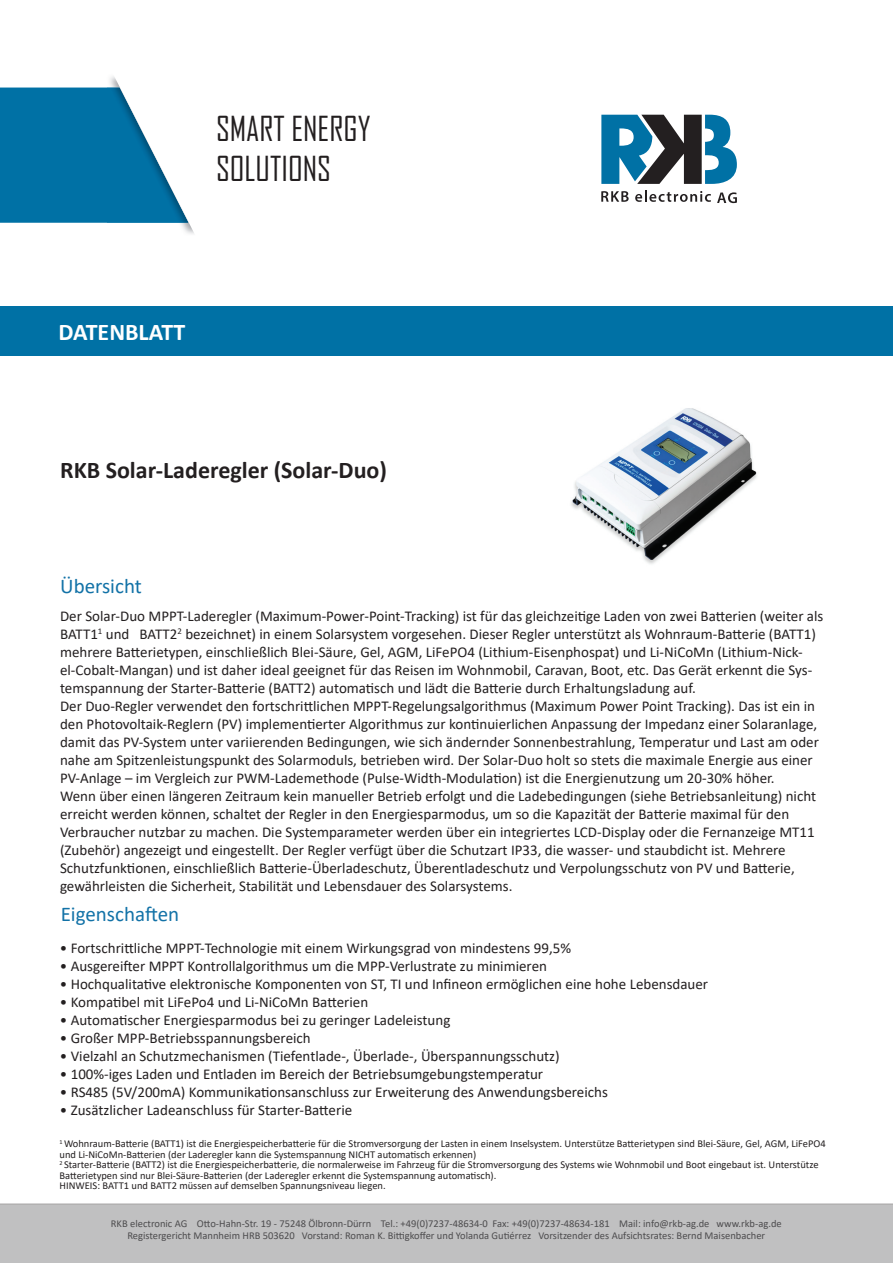
<style>
.page{position:relative;width:893px;height:1263px;background:#fff}
.page>*{position:absolute;margin:0;border:0;box-sizing:border-box;transform-origin:0 0}
.t1{font:33px/39.6px "Agency FB";color:#231f20}
.t2{font:700 24px "Calibri";color:#231f20}
.t3{font:700 24px "Calibri";color:#fff}
.t4{font:21px "Calibri";color:#1272a7}
.t5{font:15px/18px "Calibri";color:#231f20}
.t6{font:10.5px/10.5px "Calibri";color:#231f20}
.t7{font:10.5px/12.6px "Calibri";color:#4d4c4e;text-align:center}
</style>
<div class="page">
<div style="left:0;top:88px;width:100px;height:135px;background:#0071a5"></div>
<svg style="left:100px;top:76px;width:94px;height:158px"></svg>
<svg style="left:601px;top:191px;width:28px;height:11px"></svg>
<svg style="left:635px;top:191px;width:76px;height:11px"></svg>
<svg style="left:717px;top:192px;width:19px;height:11px"></svg>
<svg style="left:601px;top:115px;width:135px;height:69px"></svg>
<div style="left:0;top:307px;width:893px;height:49px;background:#0071a5"></div>
<img style="left:571px;top:408px;width:186px;height:156px">
<div style="left:0;top:1203px;width:893px;height:60px;background:#c0c0c1"></div>
<h1 class="t1" style="left:216px;top:108px;width:156px">SMART ENERGY<br>SOLUTIONS</h1>
<h2 class="t3" style="left:59px;top:315px;width:128px">DATENBLATT</h2>
<h2 class="t2" style="left:60px;top:453px;width:328px">RKB Solar-Laderegler (Solar-Duo)</h2>
<h3 class="t4" style="left:60px;top:572px;width:83px">Übersicht</h3>
<p class="t5" style="left:60px;top:607px;width:765px">Der Solar-Duo MPPT-Laderegler (Maximum-Power-Point-Tracking) ist für das gleichzeitige Laden von zwei Batterien (weiter als BATT1<sup>1</sup> und BATT2<sup>2</sup> bezeichnet) in einem Solarsystem vorgesehen. Dieser Regler unterstützt als Wohnraum-Batterie (BATT1) mehrere Batterietypen, einschließlich Blei-Säure, Gel, AGM, LiFePO4 (Lithium-Eisenphospat) und Li-NiCoMn (Lithium-Nick&shy;el-Cobalt-Mangan) und ist daher ideal geeignet für das Reisen im Wohnmobil, Caravan, Boot, etc. Das Gerät erkennt die Sys&shy;temspannung der Starter-Batterie (BATT2) automatisch und lädt die Batterie durch Erhaltungsladung auf.<br>Der Duo-Regler verwendet den fortschrittlichen MPPT-Regelungsalgorithmus (Maximum Power Point Tracking). Das ist ein in den Photovoltaik-Reglern (PV) implementierter Algorithmus zur kontinuierlichen Anpassung der Impedanz einer Solaranlage, damit das PV-System unter variierenden Bedingungen, wie sich ändernder Sonnenbestrahlung, Temperatur und Last am oder nahe am Spitzenleistungspunkt des Solarmoduls, betrieben wird. Der Solar-Duo holt so stets die maximale Energie aus einer PV-Anlage – im Vergleich zur PWM-Lademethode (Pulse-Width-Modulation) ist die Energienutzung um 20-30% höher.<br>Wenn über einen längeren Zeitraum kein manueller Betrieb erfolgt und die Ladebedingungen (siehe Betriebsanleitung) nicht erreicht werden können, schaltet der Regler in den Energiesparmodus, um so die Kapazität der Batterie maximal für den Verbraucher nutzbar zu machen. Die Systemparameter werden über ein integriertes LCD-Display oder die Fernanzeige MT11 (Zubehör) angezeigt und eingestellt. Der Regler verfügt über die Schutzart IP33, die wasser- und staubdicht ist. Mehrere Schutzfunktionen, einschließlich Batterie-Überladeschutz, Überentladeschutz und Verpolungsschutz von PV und Batterie, gewährleisten die Sicherheit, Stabilität und Lebensdauer des Solarsystems.</p>
<h3 class="t4" style="left:61px;top:900px;width:120px">Eigenschaften</h3>
<p class="t5" style="left:60px;top:939px;width:513px">• Fortschrittliche MPPT-Technologie mit einem Wirkungsgrad von mindestens 99,5%</p>
<p class="t5" style="left:60px;top:957px;width:489px">• Ausgereifter MPPT Kontrollalgorithmus um die MPP-Verlustrate zu minimieren</p>
<p class="t5" style="left:60px;top:975px;width:650px">• Hochqualitative elektronische Komponenten von ST, TI und Infineon ermöglichen eine hohe Lebensdauer</p>
<p class="t5" style="left:60px;top:993px;width:310px">• Kompatibel mit LiFePo4 und Li-NiCoMn Batterien</p>
<p class="t5" style="left:60px;top:1011px;width:392px">• Automatischer Energiesparmodus bei zu geringer Ladeleistung</p>
<p class="t5" style="left:60px;top:1029px;width:252px">• Großer MPP-Betriebsspannungsbereich</p>
<p class="t5" style="left:60px;top:1047px;width:501px">• Vielzahl an Schutzmechanismen (Tiefentlade-, Überlade-, Überspannungsschutz)</p>
<p class="t5" style="left:60px;top:1065px;width:485px">• 100%-iges Laden und Entladen im Bereich der Betriebsumgebungstemperatur</p>
<p class="t5" style="left:60px;top:1083px;width:549px">• RS485 (5V/200mA) Kommunikationsanschluss zur Erweiterung des Anwendungsbereichs</p>
<p class="t5" style="left:60px;top:1101px;width:294px">• Zusätzlicher Ladeanschluss für Starter-Batterie</p>
<p class="t6" style="left:60px;top:1138px;width:768px"><sup>1</sup> Wohnraum-Batterie (BATT1) ist die Energiespeicherbatterie für die Stromversorgung der Lasten in einem Inselsystem. Unterstütze Batterietypen sind Blei-Säure, Gel, AGM, LiFePO4 und Li-NiCoMn-Batterien (der Laderegler kann die Systemspannung NICHT automatisch erkennen)<br><sup>2</sup> Starter-Batterie (BATT2) ist die Energiespeicherbatterie, die normalerweise im Fahrzeug für die Stromversorgung des Systems wie Wohnmobil und Boot eingebaut ist. Unterstütze Batterietypen sind nur Blei-Säure-Batterien (der Laderegler erkennt die Systemspannung automatisch).<br>HINWEIS: BATT1 und BATT2 müssen auf demselben Spannungsniveau liegen.</p>
<p class="t7" style="left:111px;top:1216px;width:672px">RKB electronic AG Otto-Hahn-Str. 19 - 75248 Ölbronn-Dürrn Tel.: +49(0)7237-48634-0 Fax: +49(0)7237-48634-181 Mail: info@rkb-ag.de www.rkb-ag.de<br>Registergericht Mannheim HRB 503620 Vorstand: Roman K. Bittigkoffer und Yolanda Gutiérrez Vorsitzender des Aufsichtsrates: Bernd Maisenbacher</p>
</div>
